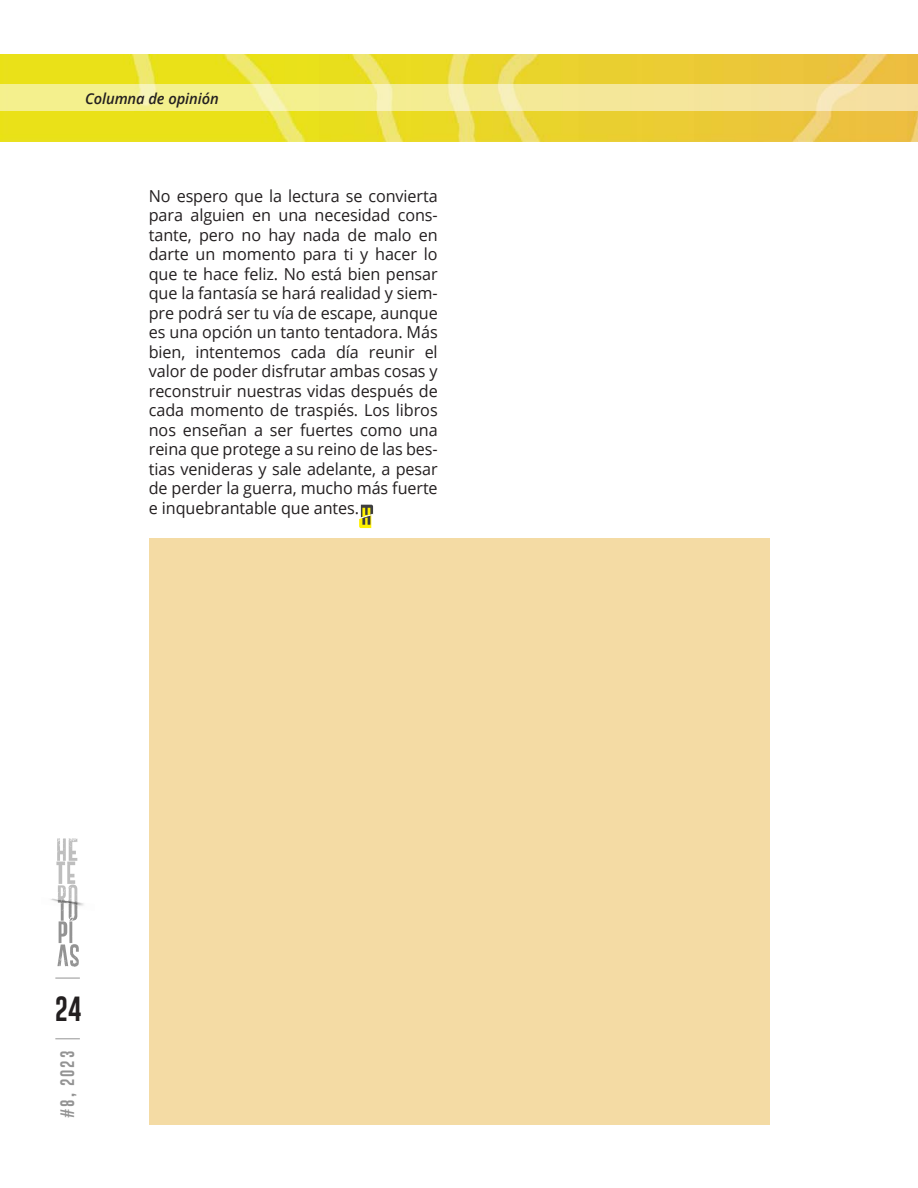
<style>
.page{position:relative;width:918px;height:1188px;background:#fff}
.page>*{position:absolute;margin:0;border:0;box-sizing:border-box;transform-origin:0 0}
.t1{font:25.5px "Gobold";color:#231f20}
.C__de_texto_Principal{font:16.5px/19.5px "Open Sans";letter-spacing:-.005em;color:#231f20;text-align:justify}
.t2{font:italic 600 15px "Open Sans";letter-spacing:-.005em;color:#231f20}
.t3{font:14.25px "Gobold Lowplus";color:#808080}
</style>
<div class="page">
<img style="left:0;top:54px;width:918px;height:87px">
<svg style="left:0;top:84px;width:918px;height:27px"></svg>
<svg style="left:56px;top:838px;width:23px;height:129px"></svg>
<img style="left:51px;top:897px;width:33px;height:14px">
<svg style="left:55px;top:978px;width:25px;height:1px"></svg>
<svg style="left:55px;top:1038px;width:25px;height:1px"></svg>
<svg style="left:359px;top:505px;width:14px;height:23px"></svg>
<div style="left:149px;top:538px;width:620px;height:586px;background:#f4dba4"></div>
<p class="t2" style="left:85px;top:88px;width:135px">Columna de opinión</p>
<p class="C__de_texto_Principal" style="left:149px;top:185px;width:290px">No espero que la lectura se convierta para alguien en una necesidad cons&shy;tante, pero no hay nada de malo en darte un momento para ti y hacer lo que te hace feliz. No está bien pensar que la fantasía se hará realidad y siem&shy;pre podrá ser tu vía de escape, aunque es una opción un tanto tentadora. Más bien, intentemos cada día reunir el valor de poder disfrutar ambas cosas y reconstruir nuestras vidas después de cada momento de traspiés. Los libros nos enseñan a ser fuertes como una reina que protege a su reino de las bes&shy;tias venideras y sale adelante, a pesar de perder la guerra, mucho más fuerte e inquebrantable que antes.</p>
<h1 class="t1" style="left:55px;top:993px;width:28px">24</h1>
<p class="t3" style="left:58px;top:1118px;width:69px;rotate:-90deg">#8, 2023</p>
</div>
